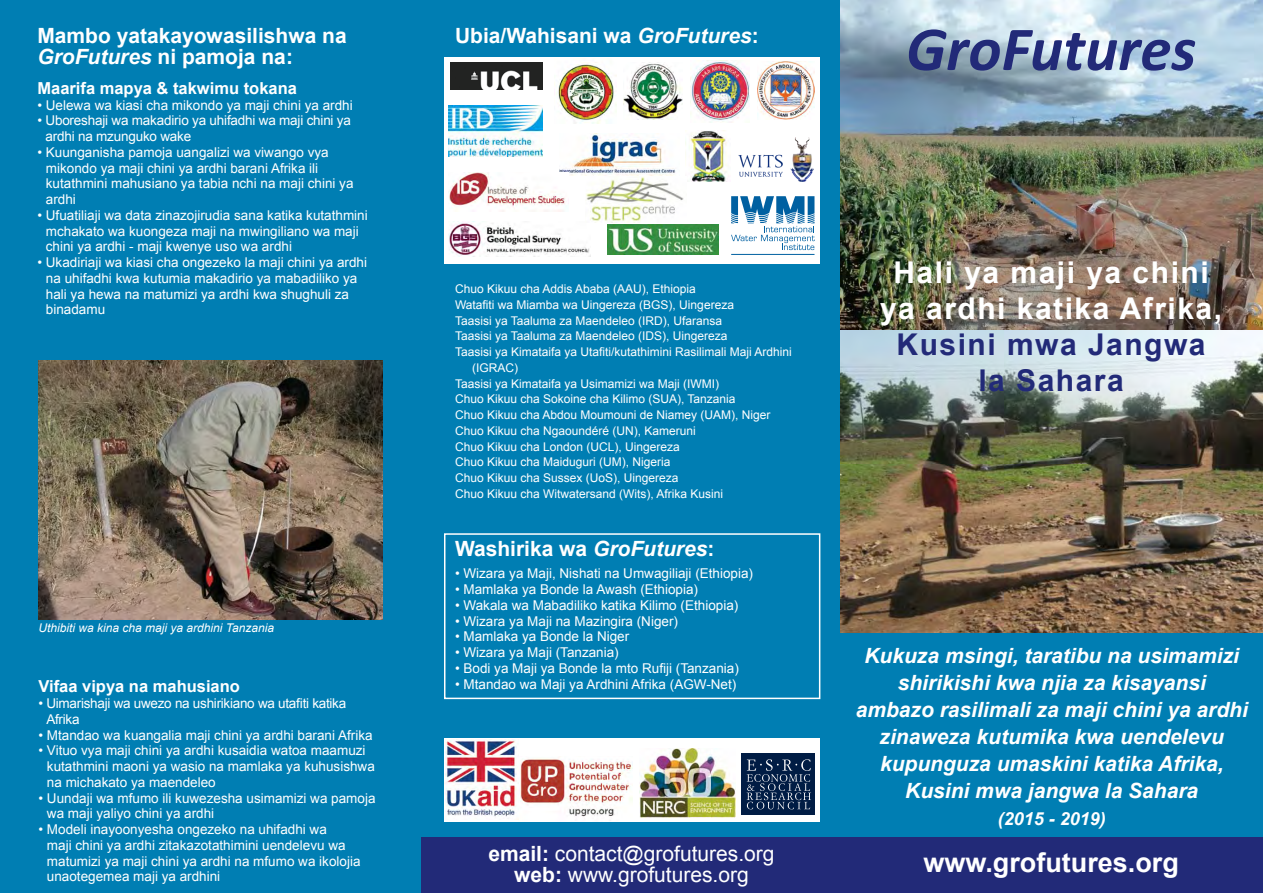
<style>
.page{position:relative;width:1263px;height:893px;background:#007eb3}
.page>*{position:absolute;margin:0;border:0;box-sizing:border-box;transform-origin:0 0}
.t1{font:italic 700 63px "Calibri";color:#222a78}
.t2{font:700 30px/36px "Arial";letter-spacing:.05em;color:#fff;text-align:center}
.t3{font:700 30px/36px "Arial";letter-spacing:.05em;color:#222a78;text-align:center}
.t4{font:700 27px "Arial";color:#fff}
.t5{font:italic 700 21px/27px "Arial";color:#fff;text-align:center}
.t6{font:700 21px/21px "Arial";color:#fff}
.t7{font:21px/21px "Arial";color:#fff;text-align:center}
.t8{font:italic 700 18px "Arial";color:#fff}
.t9{font:700 16.5px "Arial";color:#fff}
.t10{font:13.5px/15.8px "Arial";color:#fff}
.t11{font:13.5px/15.8px "Arial";letter-spacing:-.02em;color:#fff}
.t12{font:12px "Arial";color:#fff}
.t13{font:italic 12px "Arial";color:#fff}
.s1{font-style:italic}
.s2{font-weight:700}
</style>
<div class="page">
<div style="left:421px;top:838px;width:842px;height:55px;background:#222a78"></div>
<div style="left:444px;top:738px;width:376px;height:84px;background:#fff"></div>
<img style="left:841px;top:329px;width:422px;height:303px">
<img style="left:841px;top:0;width:422px;height:329px">
<img style="left:39px;top:360px;width:343px;height:259px">
<div style="left:444px;top:533px;width:376px;height:166px;border:2px solid #fff"></div>
<div style="left:444px;top:57px;width:376px;height:207px;background:#fff"></div>
<img style="left:520px;top:758px;width:112px;height:63px">
<div style="left:740px;top:752px;width:76px;height:64px;background:#001c44"></div>
<svg style="left:747px;top:759px;width:64px;height:50px"></svg>
<img style="left:445px;top:739px;width:72px;height:78px">
<img style="left:640px;top:748px;width:95px;height:69px">
<img style="left:450px;top:62px;width:93px;height:28px">
<img style="left:449px;top:222px;width:141px;height:35px">
<img style="left:559px;top:134px;width:117px;height:42px">
<svg style="left:731px;top:196px;width:84px;height:54px"></svg>
<hr style="left:731px;top:254px;width:83px;height:1px;background:#0060a1">
<img style="left:757px;top:62px;width:57px;height:58px">
<img style="left:623px;top:63px;width:60px;height:57px">
<img style="left:690px;top:61px;width:60px;height:61px">
<img style="left:738px;top:138px;width:76px;height:44px">
<img style="left:554px;top:62px;width:63px;height:62px">
<img style="left:449px;top:106px;width:94px;height:50px">
<img style="left:449px;top:172px;width:120px;height:39px">
<img style="left:685px;top:130px;width:42px;height:51px">
<img style="left:607px;top:225px;width:112px;height:30px">
<img style="left:586px;top:177px;width:100px;height:45px">
<h3 class="t6" style="left:455px;top:25px;width:305px">Ubia/Wahisani wa <span class="s1">GroFutures</span>:</h3>
<h3 class="t6" style="left:37px;top:26px;width:311px">Mambo yatakayowasilishwa na<br><span class="s1">GroFutures</span> ni pamoja na:</h3>
<h1 class="t1" style="left:906px;top:9px;width:292px">GroFutures</h1>
<p class="t9" style="left:37px;top:77px;width:261px">Maarifa mapya &amp; takwimu tokana</p>
<p class="t10" style="left:37px;top:97px;width:317px">• Uelewa wa kiasi cha mikondo ya maji chini ya ardhi</p>
<p class="t10" style="left:45px;top:113px;width:307px;text-indent:-8px">• Uboreshaji wa makadirio ya uhifadhi wa maji chini ya ardhi na mzunguko wake</p>
<p class="t10" style="left:46px;top:144px;width:309px;text-indent:-8px">• Kuunganisha pamoja uangalizi wa viwango vya mikondo ya maji chini ya ardhi barani Afrika ili kutathmini mahusiano ya tabia nchi na maji chini ya ardhi</p>
<p class="t10" style="left:46px;top:207px;width:323px;text-indent:-8px">• Ufuatiliaji wa data zinazojirudia sana katika kutathmini mchakato wa kuongeza maji na mwingiliano wa maji chini ya ardhi - maji kwenye uso wa ardhi</p>
<p class="t10" style="left:46px;top:255px;width:323px;text-indent:-8px">• Ukadiriaji wa kiasi cha ongezeko la maji chini ya ardhi na uhifadhi kwa kutumia makadirio ya mabadiliko ya hali ya hewa na matumizi ya ardhi kwa shughuli za binadamu</p>
<h2 class="t2" style="left:880px;top:256px;width:344px">Hali ya maji ya chini ya ardhi katika Afrika,</h2>
<h2 class="t3" style="left:896px;top:328px;width:311px">Kusini mwa Jangwa la Sahara</h2>
<p class="t12" style="left:455px;top:281px;width:242px">Chuo Kikuu cha Addis Ababa (AAU), Ethiopia</p>
<p class="t12" style="left:455px;top:297px;width:280px">Watafiti wa Miamba wa Uingereza (BGS), Uingereza</p>
<p class="t12" style="left:455px;top:313px;width:269px">Taasisi ya Taaluma za Maendeleo (IRD), Ufaransa</p>
<p class="t12" style="left:455px;top:328px;width:274px">Taasisi ya Taaluma za Maendeleo (IDS), Uingereza</p>
<p class="t12" style="left:455px;top:344px;width:338px">Taasisi ya Kimataifa ya Utafiti/kutathimini Rasilimali Maji Ardhini</p>
<p class="t12" style="left:472px;top:360px;width:47px">(IGRAC)</p>
<p class="t12" style="left:455px;top:376px;width:266px">Taasisi ya Kimataifa ya Usimamizi wa Maji (IWMI)</p>
<p class="t12" style="left:455px;top:391px;width:282px">Chuo Kikuu cha Sokoine cha Kilimo (SUA), Tanzania</p>
<p class="t12" style="left:455px;top:407px;width:317px">Chuo Kikuu cha Abdou Moumouni de Niamey (UAM), Niger</p>
<p class="t12" style="left:455px;top:423px;width:242px">Chuo Kikuu cha Ngaoundéré (UN), Kameruni</p>
<p class="t12" style="left:455px;top:439px;width:226px">Chuo Kikuu cha London (UCL), Uingereza</p>
<p class="t12" style="left:455px;top:454px;width:217px">Chuo Kikuu cha Maiduguri (UM), Nigeria</p>
<p class="t12" style="left:455px;top:470px;width:225px">Chuo Kikuu cha Sussex (UoS), Uingereza</p>
<p class="t12" style="left:455px;top:486px;width:270px">Chuo Kikuu cha Witwatersand (Wits), Afrika Kusini</p>
<p class="t13" style="left:38px;top:620px;width:237px">Uthibiti wa kina cha maji ya ardhini Tanzania</p>
<p class="t9" style="left:38px;top:676px;width:203px">Vifaa vipya na mahusiano</p>
<p class="t11" style="left:46px;top:696px;width:301px;text-indent:-8px">• Uimarishaji wa uwezo na ushirikiano wa utafiti katika<br>Afrika</p>
<p class="t10" style="left:38px;top:727px;width:336px">• Mtandao wa kuangalia maji chini ya ardhi barani Afrika</p>
<p class="t10" style="left:47px;top:743px;width:329px;text-indent:-8px">• Vituo vya maji chini ya ardhi kusaidia watoa maamuzi kutathmini maoni ya wasio na mamlaka ya kuhusishwa na michakato ya maendeleo</p>
<p class="t10" style="left:47px;top:790px;width:330px;text-indent:-8px">• Uundaji wa mfumo ili kuwezesha usimamizi wa pamoja wa maji yaliyo chini ya ardhi</p>
<p class="t10" style="left:47px;top:822px;width:315px;text-indent:-8px">• Modeli inayoonyesha ongezeko na uhifadhi wa<br>maji chini ya ardhi zitakazotathimini uendelevu wa matumizi ya maji chini ya ardhi na mfumo wa ikolojia unaotegemea maji ya ardhini</p>
<h3 class="t6" style="left:455px;top:539px;width:261px">Washirika wa <span class="s1">GroFutures</span>:</h3>
<p class="t10" style="left:455px;top:566px;width:300px">• Wizara ya Maji, Nishati na Umwagiliaji (Ethiopia)</p>
<p class="t10" style="left:455px;top:582px;width:245px">• Mamlaka ya Bonde la Awash (Ethiopia)</p>
<p class="t10" style="left:455px;top:597px;width:285px">• Wakala wa Mabadiliko katika Kilimo (Ethiopia)</p>
<p class="t10" style="left:455px;top:613px;width:225px">• Wizara ya Maji na Mazingira (Niger)</p>
<p class="t10" style="left:455px;top:629px;width:176px">• Mamlaka ya Bonde la Niger</p>
<p class="t10" style="left:455px;top:645px;width:165px">• Wizara ya Maji (Tanzania)</p>
<p class="t10" style="left:455px;top:660px;width:285px">• Bodi ya Maji ya Bonde la mto Rufiji (Tanzania)</p>
<p class="t10" style="left:455px;top:676px;width:283px">• Mtandao wa Maji ya Ardhini Afrika (AGW-Net)</p>
<h3 class="t7" style="left:488px;top:843px;width:288px"><span class="s2">email:</span> contact@grofutures.org <span class="s2">web:</span> www.grofutures.org</h3>
<h3 class="t5" style="left:856px;top:643px;width:394px">Kukuza msingi, taratibu na usimamizi shirikishi kwa njia za kisayansi<br>ambazo rasilimali za maji chini ya ardhi zinaweza kutumika kwa uendelevu kupunguza umaskini katika Afrika, Kusini mwa jangwa la Sahara</h3>
<h3 class="t8" style="left:998px;top:807px;width:110px">(2015 - 2019)</h3>
<h3 class="t4" style="left:923px;top:845px;width:257px">www.grofutures.org</h3>
</div>
